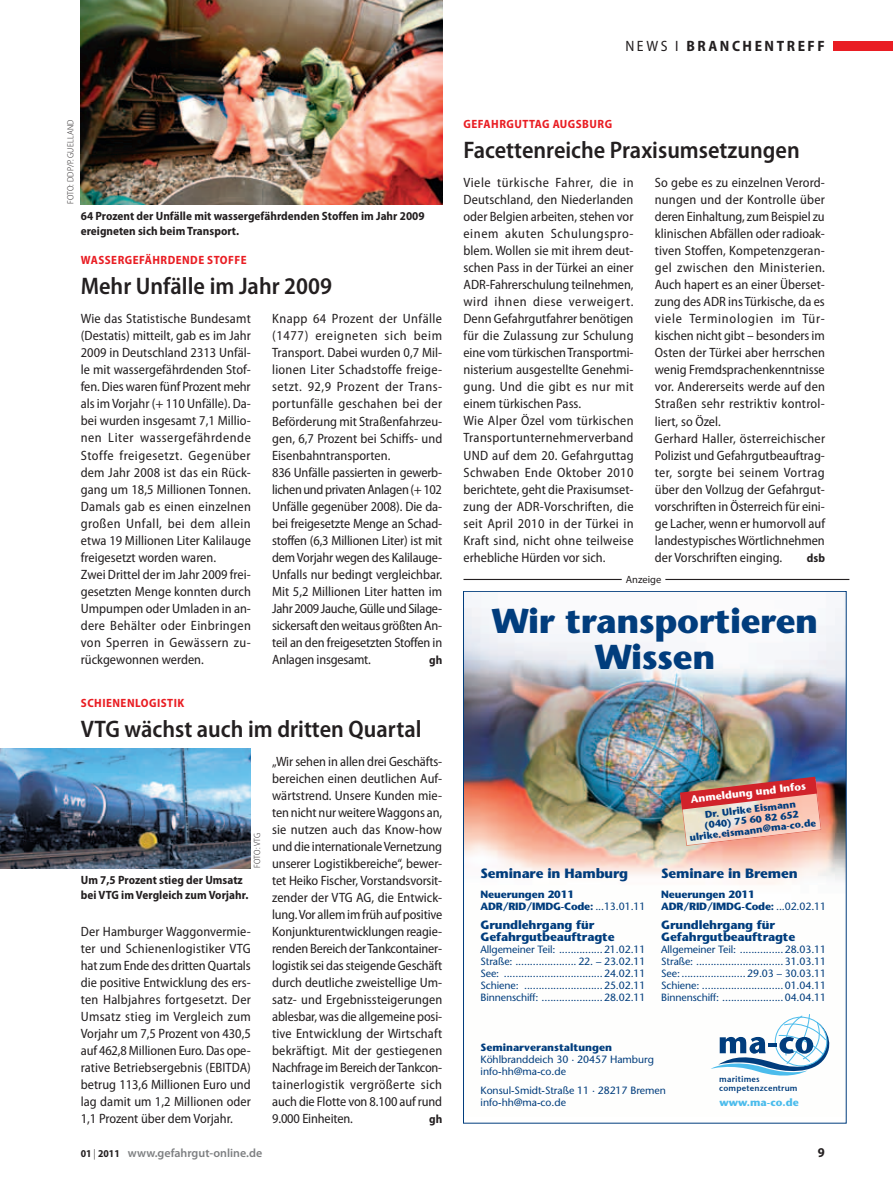
<style>
.page{position:relative;width:893px;height:1187px;background:#fff}
.page>*{position:absolute;margin:0;border:0;box-sizing:border-box;transform-origin:0 0}
.t1{font:700 34.5px/36px "Stone Sans";letter-spacing:-.01em;color:#013d7d;text-align:center}
.t2{font:600 semi-condensed 24px "Myriad Pro";color:#231f20}
.t3{font:700 semi-condensed 15px "Myriad Pro";letter-spacing:.17em;color:#231f20}
.t4{font:semi-condensed 15px "Myriad Pro";color:#231f20}
.t5{font:semi-condensed 13.5px/17px "Myriad Pro";color:#231f20}
.t6{font:700 13.5px "Stone Sans";letter-spacing:-.01em;color:#013d7d}
.t7{font:700 semi-condensed 13.5px "Myriad Pro";color:#231f20}
.t8{font:700 semi-condensed 12px/15px "Myriad Pro";color:#231f20}
.t9{font:700 12px/12px "Stone Sans";letter-spacing:-.01em;color:#013d7d}
.t10{font:700 semi-condensed 12px "Myriad Pro";letter-spacing:.04em;color:#e91d23}
.t11{font:600 12px "Myriad Pro";color:#7e8082}
.t12{font:10.5px/12px "Stone Sans";letter-spacing:-.01em;color:#013d7d;text-align:justify}
.t13{font:700 10.5px/12px "Stone Sans";letter-spacing:-.01em;color:#013d7d}
.t14{font:700 10.5px "Stone Sans";color:#fff}
.t15{font:700 10.5px "Stone Sans";color:#4bbcec}
.t16{font:10.5px "Myriad Pro";color:#231f20}
.t17{font:700 9.75px/10.5px "Stone Sans";color:#013d7d;text-align:center}
.t18{font:300 semi-condensed 9px "Myriad Pro";letter-spacing:.02em;color:#231f20}
.t19{font:8.4px/8.4px "Stone Sans Sem ITCTT Semi";letter-spacing:.02em;color:#013d7d}
.s1{font-weight:400}
.s2{font-weight:700;font-stretch:semi-condensed;font-size:10.5px;color:#231f20}
.s3{font-weight:300;font-size:10.5px;color:#231f20}
</style>
<div class="page">
<hr style="left:463px;top:579px;width:386px;height:1px;background:#231f20">
<div style="left:622px;top:570px;width:43px;height:16px;background:#fff"></div>
<img style="left:81px;top:0;width:361px;height:204px">
<img style="left:0;top:748px;width:251px;height:120px">
<img style="left:465px;top:593px;width:379px;height:292px">
<svg style="left:711px;top:1014px;width:119px;height:62px"></svg>
<img style="left:680px;top:778px;width:141px;height:67px">
<img style="left:680px;top:776px;width:137px;height:33px">
<div style="left:833px;top:41px;width:60px;height:10px;background:#e91d23"></div>
<p class="t4" style="left:625px;top:38px;width:12px">news</p>
<p class="t3" style="left:675px;top:38px;width:151px"><span class="s1">i</span> branc hen treff</p>
<p class="t18" style="left:66px;top:204px;width:86px;rotate:-90deg">foto: ddp/P. Guelland</p>
<p class="t8" style="left:81px;top:208px;width:345px">64 Prozent der Unfälle mit wassergefährdenden Stoffen im Jahr 2009 ereigneten sich beim Transport.</p>
<p class="t10" style="left:81px;top:253px;width:167px">Wassergefährdende Stoffe</p>
<h2 class="t2" style="left:81px;top:273px;width:253px">Mehr Unfälle im Jahr 2009</h2>
<p class="t5" style="left:81px;top:310px;width:172px">Wie das Statistische Bundesamt (Destatis) mitteilt, gab es im Jahr<br>2009 in Deutschland 2313 Unfäl&shy;le mit wassergefährdenden Stof&shy;fen. Dies waren fünf Prozent mehr als im Vorjahr (+ 110 Unfälle). Da&shy;bei wurden insgesamt 7,1 Millio&shy;nen Liter wassergefährdende<br>Stoffe freigesetzt. Gegenüber dem Jahr 2008 ist das ein Rück&shy;gang um 18,5 Millionen Tonnen.<br>Damals gab es einen einzelnen großen Unfall, bei dem allein etwa 19 Millionen Liter Kalilauge freigesetzt worden waren.<br>Zwei Drittel der im Jahr 2009 frei&shy;gesetzten Menge konnten durch<br>Umpumpen oder Umladen in an&shy;dere Behälter oder Einbringen von Sperren in Gewässern zu&shy;rückgewonnen werden.</p>
<p class="t5" style="left:272px;top:310px;width:172px">Knapp 64 Prozent der Unfälle (1477) ereigneten sich beim<br>Transport. Dabei wurden 0,7 Mil&shy;lionen Liter Schadstoffe freige&shy;setzt. 92,9 Prozent der Trans&shy;portunfälle geschahen bei der<br>Beförderung mit Straßenfahrzeu&shy;gen, 6,7 Prozent bei Schiffs- und<br>Eisenbahntransporten.<br>836 Unfälle passierten in gewerb&shy;lichen und privaten Anlagen (+ 102<br>Unfälle gegenüber 2008). Die da&shy;bei freigesetzte Menge an Schad&shy;stoffen (6,3 Millionen Liter) ist mit dem Vorjahr wegen des Kalilauge-<br>Unfalls nur bedingt vergleichbar.<br>Mit 5,2 Millionen Liter hatten im<br>Jahr 2009 Jauche, Gülle und Silage&shy;sickersaft den weitaus größten An&shy;teil an den freigesetzten Stoffen in<br>Anlagen insgesamt.</p>
<p class="t8" style="left:429px;top:652px;width:15px">gh</p>
<p class="t10" style="left:81px;top:696px;width:54px">Schienenlogi</p>
<p class="t10" style="left:161px;top:696px;width:19px">stik</p>
<h2 class="t2" style="left:81px;top:715px;width:342px">VTG wächst auch im dritten Quartal</h2>
<p class="t18" style="left:252px;top:867px;width:36px;rotate:-90deg">foto: vtg</p>
<p class="t8" style="left:81px;top:872px;width:169px">Um 7,5 Prozent stieg der Umsatz bei VTG im Vergleich zum Vorjahr.</p>
<p class="t5" style="left:81px;top:923px;width:172px;text-align:justify">Der Hamburger Waggonvermie&shy;ter und Schienenlogistiker VTG hat zum Ende des dritten Quartals die positive Entwicklung des ers&shy;ten Halbjahres fortgesetzt. Der Umsatz stieg im Vergleich zum Vorjahr um 7,5 Prozent von 430,5 auf 462,8 Millionen Euro. Das ope&shy;rative Betriebsergebnis (EBITDA) betrug 113,6 Millionen Euro und lag damit um 1,2 Millionen oder 1,1 Prozent über dem Vorjahr.</p>
<p class="t5" style="left:272px;top:753px;width:172px;text-align:justify">„Wir sehen in allen drei Geschäfts&shy;bereichen einen deutlichen Auf&shy;wärtstrend. Unsere Kunden mie&shy;ten nicht nur weitere Waggons an, sie nutzen auch das Know-how und die internationale Vernetzung unserer Logistikbereiche“, bewer&shy;tet Heiko Fischer, Vorstandsvorsit&shy;zender der VTG AG, die Entwick&shy;lung. Vor allem im früh auf positive Konjunkturentwicklungen reagie&shy;renden Bereich der Tankcontainer&shy;logistik sei das steigende Geschäft durch deutliche zweistellige Um&shy;satz- und Ergebnissteigerungen ablesbar, was die allgemeine posi&shy;tive Entwicklung der Wirtschaft bekräftigt. Mit der gestiegenen Nachfrage im Bereich der Tankcon&shy;tainerlogistik vergrößerte sich auch die Flotte von 8.100 auf rund 9.000 Einheiten.</p>
<p class="t8" style="left:429px;top:1111px;width:14px">gh</p>
<p class="t10" style="left:464px;top:117px;width:149px">Gefahrguttag Augsburg</p>
<h2 class="t2" style="left:463px;top:137px;width:338px">Facettenreiche Praxisumsetzungen</h2>
<p class="t5" style="left:463px;top:174px;width:172px">Viele türkische Fahrer, die in<br>Deutschland, den Niederlanden oder Belgien arbeiten, stehen vor einem akuten Schulungspro&shy;blem. Wollen sie mit ihrem deut&shy;schen Pass in der Türkei an einer<br>ADR-Fahrerschulung teilnehmen, wird ihnen diese verweigert.<br>Denn Gefahrgutfahrer benötigen für die Zulassung zur Schulung eine vom türkischen Transportmi&shy;nisterium ausgestellte Genehmi&shy;gung. Und die gibt es nur mit einem türkischen Pass.<br>Wie Alper Özel vom türkischen<br>Transportunternehmerverband<br>UND auf dem 20. Gefahrguttag<br>Schwaben Ende Oktober 2010 berichtete, geht die Praxisumset&shy;zung der ADR-Vorschriften, die seit April 2010 in der Türkei in<br>Kraft sind, nicht ohne teilweise erhebliche Hürden vor sich.</p>
<p class="t5" style="left:655px;top:174px;width:172px">So gebe es zu einzelnen Verord&shy;nungen und der Kontrolle über deren Einhaltung, zum Beispiel zu klinischen Abfällen oder radioak&shy;tiven Stoffen, Kompetenzgeran&shy;gel zwischen den Ministerien.<br>Auch hapert es an einer Überset&shy;zung des ADR ins Türkische, da es viele Terminologien im Tür&shy;kischen nicht gibt – besonders im<br>Osten der Türkei aber herrschen wenig Fremdsprachenkenntnisse vor. Andererseits werde auf den<br>Straßen sehr restriktiv kontrol&shy;liert, so Özel.<br>Gerhard Haller, österreichischer<br>Polizist und Gefahrgutbeauftrag&shy;ter, sorgte bei seinem Vortrag über den Vollzug der Gefahrgut&shy;vorschriften in Österreich für eini&shy;ge Lacher, wenn er humorvoll auf landestypisches Wörtlichnehmen der Vorschriften einging.</p>
<p class="t8" style="left:807px;top:550px;width:20px">dsb</p>
<p class="t16" style="left:626px;top:572px;width:37px">Anzeige</p>
<h1 class="t1" style="left:492px;top:603px;width:328px">Wir transportieren<br>Wissen</h1>
<p class="t6" style="left:480px;top:865px;width:149px">Seminare in Hamburg</p>
<p class="t13" style="left:480px;top:888px;width:166px">Neuerungen 2011<br>ADR/RID/IMDG-Code: <span class="s1">...13.01.11</span></p>
<p class="t9" style="left:480px;top:919px;width:136px">Grundlehrgang für<br>Gefahrgutbeauftragte</p>
<p class="t12" style="left:480px;top:943px;width:167px">Allgemeiner Teil: ...............21.02.11<br>Straße: ..................... 22. – 23.02.11<br>See: ..................................24.02.11<br>Schiene: ...........................25.02.11<br>Binnenschiff: .....................28.02.11</p>
<p class="t14" style="left:690px;top:793px;width:118px;rotate:-7deg">Anmeldung und Infos</p>
<p class="t17" style="left:686px;top:811px;width:129px;rotate:-7deg">Dr. U lrike Eismann<br>(040) 75 60 82 652 ulrike.eismann@ ma-co.de</p>
<p class="t6" style="left:661px;top:865px;width:138px">Seminare in Bremen</p>
<p class="t13" style="left:661px;top:888px;width:166px">Neuerungen 2011<br>ADR/RID/IMDG-Code: <span class="s1">...02.02.11</span></p>
<p class="t9" style="left:661px;top:919px;width:136px">Grundlehrgang für<br>Gefahrgutbeauftragte</p>
<p class="t12" style="left:661px;top:943px;width:167px">Allgemeiner Teil: ...............28.03.11<br>Straße: ..............................31.03.11<br>See: ...................... 29.03 – 30.03.11<br>Schiene: ............................01.04.11<br>Binnenschiff: .....................04.04.11</p>
<p class="t13" style="left:480px;top:1040px;width:133px">Seminarveranstaltungen</p>
<p class="t12" style="left:480px;top:1053px;width:175px">Köhlbranddeich 30 · 20457 Hamburg info-hh@ma-co.de</p>
<p class="t12" style="left:480px;top:1084px;width:187px">Konsul-Smidt-Straße 11 · 28217 Bremen info-hh@ma-co.de</p>
<p class="t19" style="left:719px;top:1074px;width:80px">maritimes competenzcentrum</p>
<p class="t15" style="left:720px;top:1095px;width:81px">www.ma-co.de</p>
<p class="t11" style="left:81px;top:1145px;width:183px"><span class="s2">01</span> <span class="s3">|</span> <span class="s2">2011</span> www.gefahrgut-online.de</p>
<p class="t7" style="left:818px;top:1144px;width:8px">9</p>
</div>
